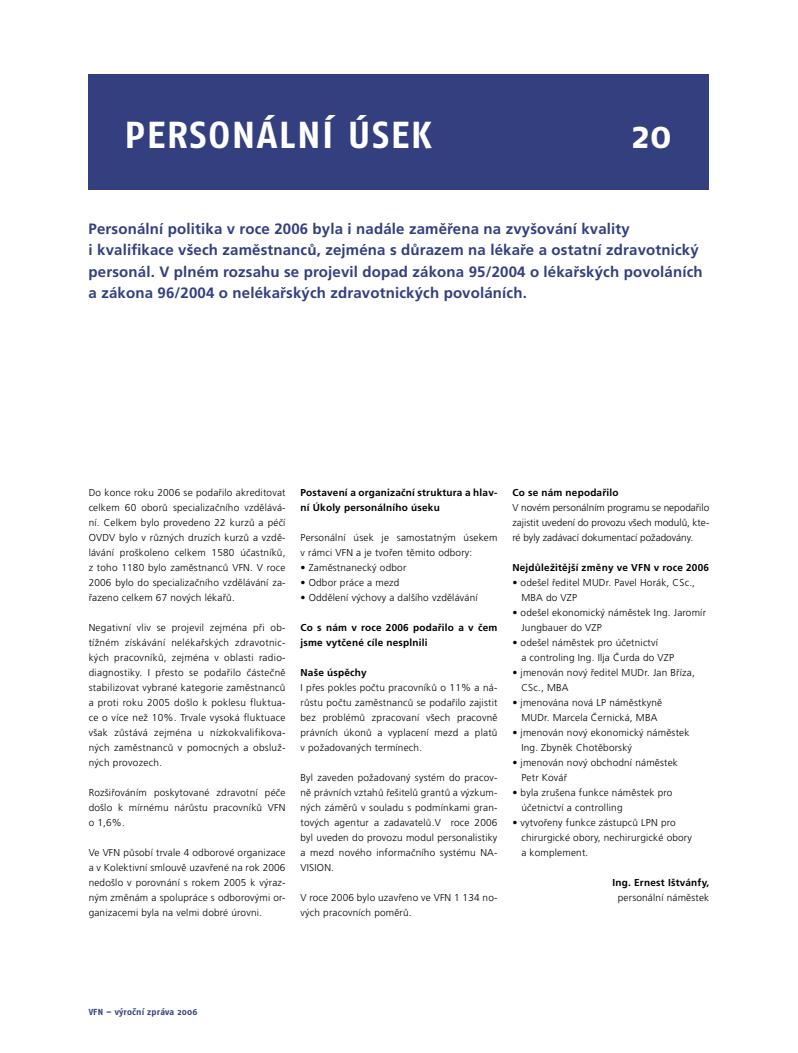
<style>
.page{position:relative;width:798px;height:1053px;background:#fff}
.page>*{position:absolute;margin:0;border:0;box-sizing:border-box;transform-origin:0 0}
.t1{font:700 37.5px "Fago CS";letter-spacing:.04em;color:#fff}
.t2{font:700 15px/21.2px "Frutiger CE";letter-spacing:.01em;color:#333f7f}
.t3{font:300 10px/15px "Frutiger CE";letter-spacing:.02em;color:#000}
.t4{font:700 10px/15px "Frutiger CE";letter-spacing:.02em;color:#000}
.t5{font:700 8.75px "Fago CS";letter-spacing:.02em;color:#333f7f}
</style>
<div class="page">
<div style="left:89px;top:74px;width:620px;height:115px;background:#333f7f"></div>
<h1 class="t1" style="left:124px;top:121px;width:309px">PERSONÁLNÍ ÚSEK</h1>
<h1 class="t1" style="left:631px;top:121px;width:42px">20</h1>
<p class="t2" style="left:89px;top:219px;width:615px">Personální politika v roce 2006 byla i nadále zaměřena na zvyšování kvality<br>i kvalifikace všech zaměstnanců, zejména s důrazem na lékaře a ostatní zdravotnický personál. V plném rozsahu se projevil dopad zákona 95/2004 o lékařských povoláních a zákona 96/2004 o nelékařských zdravotnických povoláních.</p>
<p class="t3" style="left:89px;top:485px;width:198px;text-align:justify">Do konce roku 2006 se podařilo akreditovat celkem 60 oborů specializačního vzdělává&shy;ní. Celkem bylo provedeno 22 kurzů a péčí OVDV bylo v různých druzích kurzů a vzdě&shy;lávání proškoleno celkem 1580 účastníků, z toho 1180 bylo zaměstnanců VFN. V roce 2006 bylo do specializačního vzdělávání za&shy;řazeno celkem 67 nových lékařů.</p>
<p class="t3" style="left:89px;top:620px;width:198px;text-align:justify">Negativní vliv se projevil zejména při ob&shy;tížném získávání nelékařských zdravotnic&shy;kých pracovníků, zejména v oblasti radio&shy;diagnostiky. I přesto se podařilo částečně stabilizovat vybrané kategorie zaměstnanců a proti roku 2005 došlo k poklesu fluktua&shy;ce o více než 10%. Trvale vysoká fluktuace však zůstává zejména u nízkokvalifikova&shy;ných zaměstnanců v pomocných a obsluž&shy;ných provozech.</p>
<p class="t3" style="left:89px;top:785px;width:198px;text-align:justify">Rozšiřováním poskytované zdravotní péče došlo k mírnému nárůstu pracovníků VFN o 1,6%.</p>
<p class="t3" style="left:89px;top:845px;width:198px;text-align:justify">Ve VFN působí trvale 4 odborové organizace a v Kolektivní smlouvě uzavřené na rok 2006 nedošlo v porovnání s rokem 2005 k výraz&shy;ným změnám a spolupráce s odborovými or&shy;ganizacemi byla na velmi dobré úrovni.</p>
<p class="t4" style="left:300px;top:485px;width:198px">Postavení a organizační struktura a hlav&shy;ní Úkoly personálního úseku</p>
<p class="t3" style="left:300px;top:530px;width:198px">Personální úsek je samostatným úsekem v rámci VFN a je tvořen těmito odbory:</p>
<p class="t3" style="left:300px;top:560px;width:107px">• Zaměstnanecký odbor</p>
<p class="t3" style="left:300px;top:575px;width:100px">• Odbor práce a mezd</p>
<p class="t3" style="left:300px;top:590px;width:179px">• Oddělení výchovy a dalšího vzdělávání</p>
<p class="t4" style="left:300px;top:620px;width:198px">Co s nám v roce 2006 podařilo a v čem jsme vytčené cíle nesplnili</p>
<p class="t4" style="left:300px;top:665px;width:68px">Naše úspěchy</p>
<p class="t3" style="left:300px;top:680px;width:198px;text-align:justify">I přes pokles počtu pracovníků o 11% a ná&shy;růstu počtu zaměstnanců se podařilo zajistit bez problémů zpracovaní všech pracovně právních úkonů a vyplacení mezd a platů v požadovaných termínech.</p>
<p class="t3" style="left:300px;top:770px;width:198px;text-align:justify">Byl zaveden požadovaný systém do pracov&shy;ně právních vztahů řešitelů grantů a výzkum&shy;ných záměrů v souladu s podmínkami gran&shy;tových agentur a zadavatelů.V roce 2006 byl uveden do provozu modul personalistiky a mezd nového informačního systému NA-VISION.</p>
<p class="t3" style="left:300px;top:890px;width:198px">V roce 2006 bylo uzavřeno ve VFN 1 134 no&shy;vých pracovních poměrů.</p>
<p class="t4" style="left:512px;top:485px;width:108px">Co se nám nepodařilo</p>
<p class="t3" style="left:512px;top:500px;width:198px;text-align:justify">V novém personálním programu se nepodařilo zajistit uvedení do provozu všech modulů, kte&shy;ré byly zadávací dokumentací požadovány.</p>
<p class="t4" style="left:512px;top:560px;width:198px">Nejdůležitější změny ve VFN v roce 2006</p>
<p class="t3" style="left:521px;top:575px;width:175px;text-indent:-9px">• odešel ředitel MUDr. Pavel Horák, CSc.,<br>MBA do VZP</p>
<p class="t3" style="left:521px;top:605px;width:186px;text-indent:-9px">• odešel ekonomický náměstek Ing. Jaromír<br>Jungbauer do VZP</p>
<p class="t3" style="left:521px;top:635px;width:154px;text-indent:-9px">• odešel náměstek pro účetnictví<br>a controling Ing. Ilja Čurda do VZP</p>
<p class="t3" style="left:521px;top:665px;width:175px;text-indent:-9px">• jmenován nový ředitel MUDr. Jan Bříza,<br>CSc., MBA</p>
<p class="t3" style="left:512px;top:695px;width:151px;text-align:center">• jmenována nová LP náměstkyně<br>MUDr. Marcela Černická, MBA</p>
<p class="t3" style="left:521px;top:725px;width:169px;text-indent:-9px">• jmenován nový ekonomický náměstek<br>Ing. Zbyněk Chotěborský</p>
<p class="t3" style="left:521px;top:755px;width:158px;text-indent:-9px">• jmenován nový obchodní náměstek<br>Petr Kovář</p>
<p class="t3" style="left:521px;top:785px;width:152px;text-indent:-9px">• byla zrušena funkce náměstek pro účetnictví a controlling</p>
<p class="t3" style="left:521px;top:815px;width:172px;text-indent:-9px">• vytvořeny funkce zástupců LPN pro chirurgické obory, nechirurgické obory a komplement.</p>
<p class="t4" style="left:612px;top:875px;width:98px">Ing. Ernest Ištvánfy,</p>
<p class="t3" style="left:617px;top:890px;width:93px">personální náměstek</p>
<p class="t5" style="left:89px;top:1008px;width:110px">VFN – výroční zpráva 2006</p>
</div>
